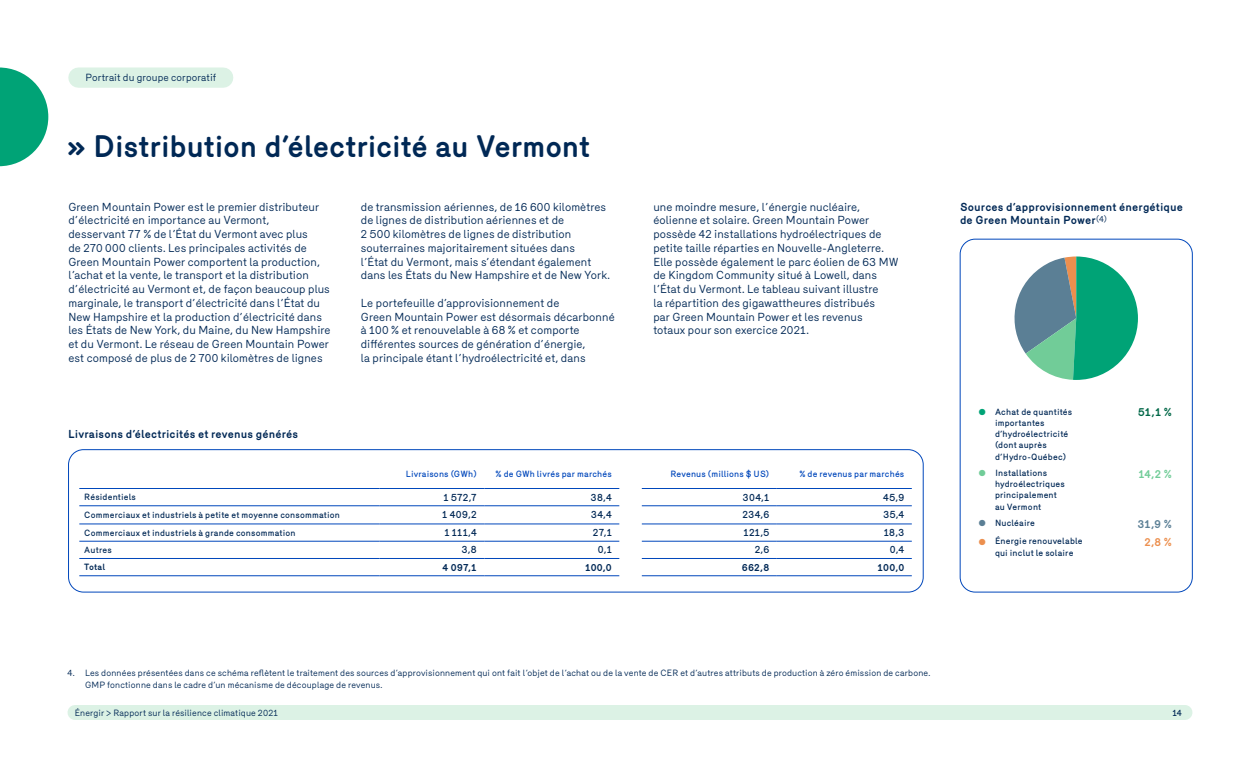
<style>
.page{position:relative;width:1260px;height:765px;background:#fff}
.page>*{position:absolute;margin:0;border:0;box-sizing:border-box;transform-origin:0 0}
.T_Section{font:700 30px "Merkury";letter-spacing:-.01em;color:#002855}
.Texte{font:11.25px/13.8px "Merkury";letter-spacing:.01em;color:#002855}
.T3{font:700 11.25px/13.8px "Merkury";letter-spacing:.01em;color:#002855}
.Table_Texte{font:700 11.25px "Merkury";color:#006747}
.Table_Texte-2{font:700 11.25px "Merkury";color:#71cc98}
.Table_Texte-3{font:700 11.25px "Merkury";color:#5b7f95}
.Table_Texte-4{font:700 11.25px "Merkury";color:#ec8f4e}
.Texte-2{font:500 10px "Merkury";letter-spacing:.035em;color:#002855}
.T3-2{font:10px "Merkury";letter-spacing:.015em;color:#002855}
.Texte-3{font:700 10px "Merkury";letter-spacing:.03em;color:#002855}
.Note_bas_de_page{font:8.75px/11.2px "Merkury";letter-spacing:.02em;color:#002855}
.Table_Texte-5{font:500 8.75px/11.2px "Merkury";letter-spacing:.02em;color:#002855}
.Texte-4{font:500 8.75px "Merkury";letter-spacing:.02em;color:#002855}
.Texte-5{font:500 8.75px "Merkury";letter-spacing:.02em;color:#0047bb}
.Texte-6{font:700 8.75px "Merkury";letter-spacing:.02em;color:#002855}
.Table_Texte-6{font:8.75px "Zapf Dingbats ITC";color:#00a376}
.Table_Texte-7{font:8.75px "Zapf Dingbats ITC";color:#71cc98}
.Table_Texte-8{font:8.75px "Zapf Dingbats ITC";color:#5b7f95}
.Table_Texte-9{font:8.75px "Zapf Dingbats ITC";color:#ec8f4e}
</style>
<div class="page">
<div style="left:960px;top:239px;width:232px;height:353px;border:1px solid #0047bb;border-radius:15px"></div>
<svg style="left:1014px;top:257px;width:124px;height:123px"></svg>
<div style="left:78px;top:67px;width:145px;height:21px;background:#dcf2e5"></div>
<div style="left:75px;top:705px;width:1110px;height:15px;background:#dcf2e5"></div>
<svg style="left:0;top:68px;width:48px;height:98px"></svg>
<div style="left:68px;top:450px;width:855px;height:142px;border:1px solid #0047bb;border-radius:15px"></div>
<hr style="left:79px;top:506px;width:300px;height:1px;background:#0047bb">
<hr style="left:379px;top:506px;width:105px;height:1px;background:#0047bb">
<hr style="left:484px;top:506px;width:135px;height:1px;background:#0047bb">
<hr style="left:79px;top:524px;width:300px;height:1px;background:#0047bb">
<hr style="left:379px;top:524px;width:105px;height:1px;background:#0047bb">
<hr style="left:484px;top:524px;width:135px;height:1px;background:#0047bb">
<hr style="left:642px;top:506px;width:135px;height:1px;background:#0047bb">
<hr style="left:777px;top:506px;width:135px;height:1px;background:#0047bb">
<hr style="left:642px;top:524px;width:135px;height:1px;background:#0047bb">
<hr style="left:777px;top:524px;width:135px;height:1px;background:#0047bb">
<hr style="left:79px;top:488px;width:300px;height:1px;background:#0047bb">
<hr style="left:379px;top:488px;width:105px;height:1px;background:#0047bb">
<hr style="left:484px;top:488px;width:135px;height:1px;background:#0047bb">
<hr style="left:642px;top:488px;width:135px;height:1px;background:#0047bb">
<hr style="left:777px;top:488px;width:135px;height:1px;background:#0047bb">
<hr style="left:79px;top:558px;width:300px;height:1px;background:#0047bb">
<hr style="left:379px;top:558px;width:105px;height:1px;background:#0047bb">
<hr style="left:484px;top:558px;width:135px;height:1px;background:#0047bb">
<hr style="left:642px;top:558px;width:135px;height:1px;background:#0047bb">
<hr style="left:777px;top:558px;width:135px;height:1px;background:#0047bb">
<hr style="left:79px;top:575px;width:300px;height:1px;background:#0047bb">
<hr style="left:379px;top:575px;width:105px;height:1px;background:#0047bb">
<hr style="left:484px;top:575px;width:135px;height:1px;background:#0047bb">
<hr style="left:642px;top:575px;width:135px;height:1px;background:#0047bb">
<hr style="left:777px;top:575px;width:135px;height:1px;background:#0047bb">
<hr style="left:79px;top:541px;width:300px;height:1px;background:#0047bb">
<hr style="left:379px;top:541px;width:105px;height:1px;background:#0047bb">
<hr style="left:484px;top:541px;width:135px;height:1px;background:#0047bb">
<hr style="left:642px;top:541px;width:135px;height:1px;background:#0047bb">
<hr style="left:777px;top:541px;width:135px;height:1px;background:#0047bb">
<p class="T3-2" style="left:85px;top:70px;width:132px">Portrait du groupe corporatif</p>
<p class="T_Section" style="left:67px;top:124px;width:524px">» Distribution d’électricité au Vermont</p>
<p class="Texte" style="left:68px;top:199px;width:264px">Green Mountain Power est le premier distributeur d’électricité en importance au Vermont,<br>desservant 77 % de l’État du Vermont avec plus<br>de 270 000 clients. Les principales activités de Green Mountain Power comportent la production, l’achat et la vente, le transport et la distribution d’électricité au Vermont et, de façon beaucoup plus marginale, le transport d’électricité dans l’État du New Hampshire et la production d’électricité dans les États de New York, du Maine, du New Hampshire et du Vermont. Le réseau de Green Mountain Power est composé de plus de 2 700 kilomètres de lignes</p>
<p class="Texte" style="left:361px;top:199px;width:251px">de transmission aériennes, de 16 600 kilomètres de lignes de distribution aériennes et de<br>2 500 kilomètres de lignes de distribution souterraines majoritairement situées dans<br>l’État du Vermont, mais s’étendant également dans les États du New Hampshire et de New York.</p>
<p class="Texte" style="left:361px;top:295px;width:255px">Le portefeuille d’approvisionnement de<br>Green Mountain Power est désormais décarbonné à 100 % et renouvelable à 68 % et comporte différentes sources de génération d’énergie,<br>la principale étant l’hydroélectricité et, dans</p>
<p class="T3" style="left:68px;top:426px;width:231px">Livraisons d’électricités et revenus générés</p>
<p class="Texte" style="left:653px;top:199px;width:247px">une moindre mesure, l’énergie nucléaire, éolienne et solaire. Green Mountain Power possède 42 installations hydroélectriques de petite taille réparties en Nouvelle-Angleterre.<br>Elle possède également le parc éolien de 63 MW de Kingdom Community situé à Lowell, dans l’État du Vermont. Le tableau suivant illustre<br>la répartition des gigawattheures distribués<br>par Green Mountain Power et les revenus<br>totaux pour son exercice 2021.</p>
<p class="Texte-5" style="left:406px;top:467px;width:72px">Livraisons (GWh)</p>
<p class="Texte-5" style="left:496px;top:467px;width:118px">% de GWh livrés par marchés</p>
<p class="Texte-5" style="left:670px;top:467px;width:100px">Revenus (millions $ US)</p>
<p class="Texte-5" style="left:800px;top:467px;width:106px">% de revenus par marchés</p>
<p class="Texte-4" style="left:84px;top:491px;width:53px">Résidentiels</p>
<p class="Texte-2" style="left:444px;top:490px;width:35px">1 572,7</p>
<p class="Texte-2" style="left:591px;top:490px;width:22px">38,4</p>
<p class="Texte-2" style="left:743px;top:490px;width:28px">304,1</p>
<p class="Texte-2" style="left:883px;top:490px;width:23px">45,9</p>
<p class="Texte-4" style="left:84px;top:508px;width:257px">Commerciaux et industriels à petite et moyenne consommation</p>
<p class="Texte-2" style="left:442px;top:507px;width:36px">1 409,2</p>
<p class="Texte-2" style="left:591px;top:507px;width:22px">34,4</p>
<p class="Texte-2" style="left:743px;top:507px;width:28px">234,6</p>
<p class="Texte-2" style="left:883px;top:507px;width:22px">35,4</p>
<p class="Texte-4" style="left:84px;top:526px;width:213px">Commerciaux et industriels à grande consommation</p>
<p class="Texte-2" style="left:444px;top:525px;width:34px">1 111,4</p>
<p class="Texte-2" style="left:593px;top:525px;width:20px">27,1</p>
<p class="Texte-2" style="left:744px;top:525px;width:27px">121,5</p>
<p class="Texte-2" style="left:884px;top:525px;width:22px">18,3</p>
<p class="Texte-4" style="left:84px;top:543px;width:29px">Autres</p>
<p class="Texte-2" style="left:462px;top:543px;width:16px">3,8</p>
<p class="Texte-2" style="left:598px;top:543px;width:15px">0,1</p>
<p class="Texte-2" style="left:755px;top:543px;width:16px">2,6</p>
<p class="Texte-2" style="left:890px;top:543px;width:16px">0,4</p>
<p class="Texte-6" style="left:84px;top:561px;width:23px">Total</p>
<p class="Texte-3" style="left:443px;top:560px;width:36px">4 097,1</p>
<p class="Texte-3" style="left:585px;top:560px;width:28px">100,0</p>
<p class="Texte-3" style="left:742px;top:560px;width:29px">662,8</p>
<p class="Texte-3" style="left:878px;top:560px;width:28px">100,0</p>
<p class="T3" style="left:960px;top:199px;width:225px">Sources d’approvisionnement énergétique de Green Mountain Power<sup>(4)</sup></p>
<p class="Table_Texte-6" style="left:979px;top:408px;width:8px">●</p>
<p class="Table_Texte-5" style="left:995px;top:405px;width:79px">Achat de quantités importantes d’hydroélectricité (dont auprès d’Hydro-Québec)</p>
<p class="Table_Texte" style="left:1138px;top:404px;width:35px">51,1 %</p>
<p class="Table_Texte-7" style="left:979px;top:469px;width:8px">●</p>
<p class="Table_Texte-5" style="left:995px;top:466px;width:71px">Installations hydroélectriques principalement au Vermont</p>
<p class="Table_Texte-2" style="left:1138px;top:465px;width:35px">14,2 %</p>
<p class="Table_Texte-8" style="left:979px;top:519px;width:8px">●</p>
<p class="Table_Texte-5" style="left:995px;top:517px;width:41px">Nucléaire</p>
<p class="Table_Texte-3" style="left:1138px;top:516px;width:36px">31,9 %</p>
<p class="Table_Texte-9" style="left:979px;top:537px;width:8px">●</p>
<p class="Table_Texte-5" style="left:995px;top:535px;width:89px">Énergie renouvelable qui inclut le solaire</p>
<p class="Table_Texte-4" style="left:1144px;top:534px;width:29px">2,8 %</p>
<p class="Note_bas_de_page" style="left:85px;top:667px;width:847px;text-indent:-18px">4. Les données présentées dans ce schéma reflètent le traitement des sources d’approvisionnement qui ont fait l’objet de l’achat ou de la vente de CER et d’autres attributs de production à zéro émission de carbone.<br>GMP fonctionne dans le cadre d’un mécanisme de découplage de revenus.</p>
<p class="Note_bas_de_page" style="left:75px;top:706px;width:205px">Énergir &gt; Rapport sur la résilience climatique 2021</p>
<p class="Table_Texte-5" style="left:1172px;top:706px;width:11px">14</p>
</div>
